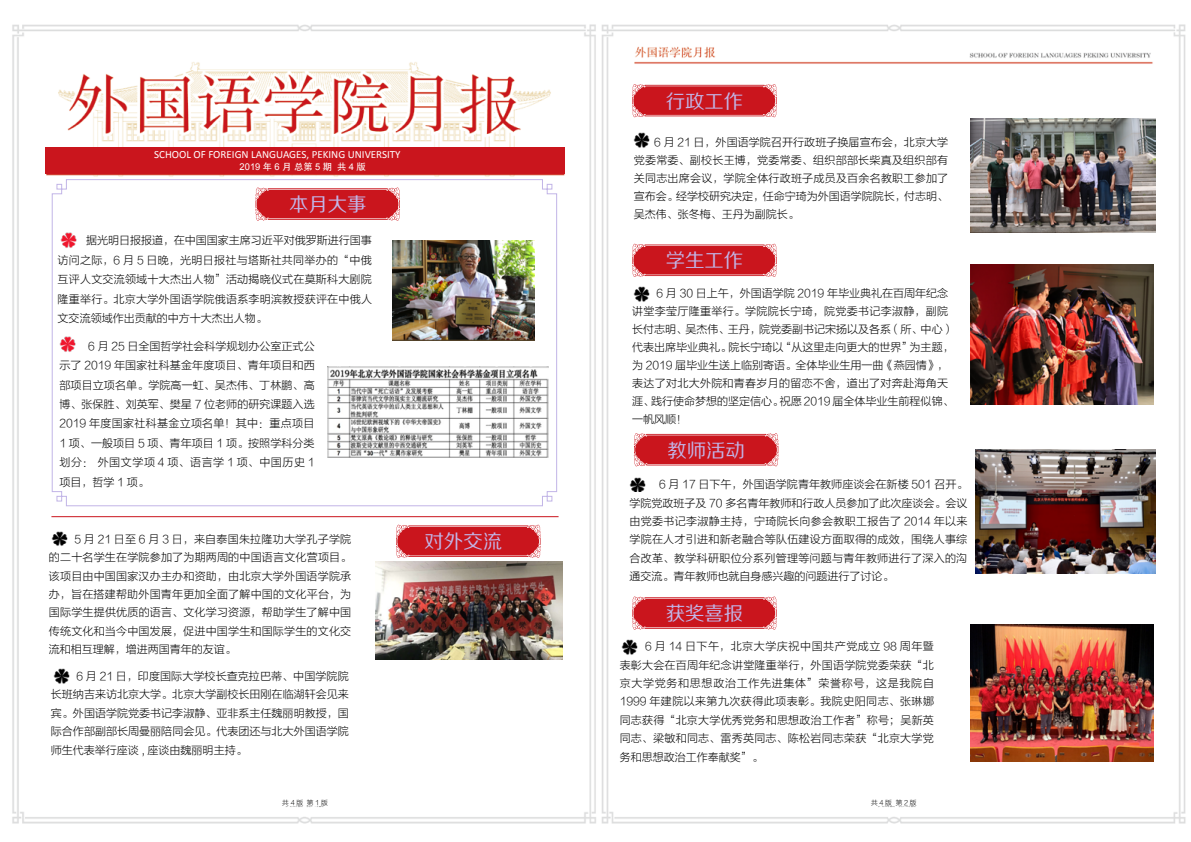
<style>
.page{position:relative;width:1191px;height:842px;background:#fff}
.page>*{position:absolute;margin:0;border:0;box-sizing:border-box;transform-origin:0 0}
.t1{font:19.3px "FZZHJW GB1 0";color:#c2b5e7}
.t2{font:11px/18.4px "FZLTXHK GBK1 0";letter-spacing:.005em;color:#000;text-align:justify}
.t3{font:11px "Calibri";color:#fff}
.t4{font:9.4px "Arial";color:#fff}
.t5{font:6.7px "FZLTXHK GBK1 0";letter-spacing:.25em;color:#000}
.s1{font-family:"FZHTJW GB1 0"}
</style>
<div class="page">
<img style="left:12px;top:24px;width:1174px;height:800px">
<div style="left:45px;top:147px;width:520px;height:27px;background:#ca151d"></div>
<svg style="left:633px;top:433px;width:146px;height:34px;background:#d23940"></svg>
<svg style="left:632px;top:243px;width:145px;height:34px;background:#d2383f"></svg>
<svg style="left:632px;top:84px;width:145px;height:33px;background:#d03239"></svg>
<svg style="left:632px;top:596px;width:145px;height:34px;background:#d2383f"></svg>
<hr style="left:51px;top:516px;width:507px;height:1px;background:#ca151d">
<img style="left:54px;top:668px;width:16px;height:16px">
<img style="left:51px;top:531px;width:16px;height:16px">
<svg style="left:396px;top:524px;width:145px;height:34px;background:#d2383f"></svg>
<img style="left:634px;top:133px;width:16px;height:16px">
<img style="left:634px;top:287px;width:16px;height:15px">
<img style="left:629px;top:478px;width:16px;height:13px">
<img style="left:621px;top:640px;width:16px;height:16px">
<svg style="left:52px;top:179px;width:505px;height:327px"></svg>
<svg style="left:255px;top:187px;width:145px;height:34px;background:#d2383f"></svg>
<img style="left:61px;top:233px;width:16px;height:16px">
<img style="left:59px;top:337px;width:17px;height:15px">
<div style="left:282px;top:799px;width:46px;height:7px;background:#fff"></div>
<div style="left:871px;top:799px;width:45px;height:7px;background:#fff"></div>
<img style="left:376px;top:561px;width:187px;height:99px">
<img style="left:392px;top:241px;width:142px;height:100px">
<img style="left:975px;top:450px;width:180px;height:123px">
<img style="left:970px;top:624px;width:183px;height:137px">
<img style="left:970px;top:119px;width:185px;height:114px">
<img style="left:328px;top:367px;width:220px;height:90px">
<img style="left:970px;top:264px;width:183px;height:140px">
<p class="t3" style="left:154px;top:147px;width:248px">SCHOOL OF FOREIGN LANGUAGES, PEKING UNIVERSITY</p>
<p class="t4" style="left:240px;top:161px;width:128px">2019<span class="s1">年</span>6<span class="s1">月总第</span>5<span class="s1">期 共</span>4<span class="s1">版</span></p>
<h1 class="t1" style="left:289px;top:194px;width:79px">本月大事</h1>
<p class="t2" style="left:58px;top:231px;width:316px;line-height:19.4px;text-indent:29px">据光明日报报道，在中国国家主席习近平对俄罗斯进行国事访问之际，6 月 5 日晚，光明日报社与塔斯社共同举办的“中俄互评人文交流领域十大杰出人物”活动揭晓仪式在莫斯科大剧院隆重举行。北京大学外国语学院俄语系李明滨教授获评在中俄人文交流领域作出贡献的中方十大杰出人物。</p>
<p class="t2" style="left:59px;top:336px;width:257px;line-height:19.4px;text-indent:29px">6 月 25 日全国哲学社会科学规划办公室正式公示了 2019 年国家社科基金年度项目、青年项目和西部项目立项名单。学院高一虹、吴杰伟、丁林鹏、高博、张保胜、刘英军、樊星 7 位老师的研究课题入选2019 年度国家社科基金立项名单！其中：重点项目1 项、一般项目 5 项、青年项目 1 项。按照学科分类划分： 外国文学项 4 项、语言学 1 项、中国历史 1项目，哲学 1 项。</p>
<p class="t2" style="left:49px;top:530px;width:304px;text-indent:26px">5 月 21 日至 6 月 3 日，来自泰国朱拉隆功大学孔子学院的二十名学生在学院参加了为期两周的中国语言文化营项目。该项目由中国国家汉办主办和资助，由北京大学外国语学院承办，旨在搭建帮助外国青年更加全面了解中国的文化平台，为国际学生提供优质的语言、文化学习资源，帮助学生了解中国传统文化和当今中国发展，促进中国学生和国际学生的文化交流和相互理解，增进两国青年的友谊。</p>
<p class="t2" style="left:51px;top:667px;width:299px;text-indent:26px">6 月 21 日，印度国际大学校长查克拉巴蒂、中国学院院长班纳吉来访北京大学。北京大学副校长田刚在临湖轩会见来宾。外国语学院党委书记李淑静、亚非系主任魏丽明教授，国际合作部副部长周曼丽陪同会见。代表团还与北大外国语学院师生代表举行座谈 , 座谈由魏丽明主持。</p>
<h1 class="t1" style="left:424px;top:531px;width:79px">对外交流</h1>
<h1 class="t1" style="left:666px;top:90px;width:79px">行政工作</h1>
<p class="t2" style="left:634px;top:133px;width:316px;line-height:18px;text-indent:20px">6 月 21 日，外国语学院召开行政班子换届宣布会，北京大学党委常委、副校长王博，党委常委、组织部部长柴真及组织部有关同志出席会议，学院全体行政班子成员及百余名教职工参加了宣布会。经学校研究决定，任命宁琦为外国语学院院长，付志明、吴杰伟、张冬梅、王丹为副院长。</p>
<h1 class="t1" style="left:666px;top:250px;width:79px">学生工作</h1>
<p class="t2" style="left:632px;top:284px;width:323px;line-height:18px;text-align:left;text-indent:24px">6 月 30 日上午，外国语学院 2019 年毕业典礼在百周年纪念讲堂李莹厅隆重举行。学院院长宁琦，院党委书记李淑静，副院长付志明、吴杰伟、王丹，院党委副书记宋扬以及各系（所、中心）代表出席毕业典礼。院长宁琦以“从这里走向更大的世界”为主题，为 2019 届毕业生送上临别寄语。全体毕业生用一曲《燕园情》，表达了对北大外院和青春岁月的留恋不舍，道出了对奔赴海角天涯、践行使命梦想的坚定信心。祝愿 2019 届全体毕业生前程似锦、一帆风顺！</p>
<h1 class="t1" style="left:667px;top:440px;width:79px">教师活动</h1>
<p class="t2" style="left:629px;top:475px;width:339px;text-indent:30px">6 月 17 日下午，外国语学院青年教师座谈会在新楼 501 召开。学院党政班子及 70 多名青年教师和行政人员参加了此次座谈会。会议由党委书记李淑静主持，宁琦院长向参会教职工报告了 2014 年以来学院在人才引进和新老融合等队伍建设方面取得的成效，围绕人事综合改革、教学科研职位分系列管理等问题与青年教师进行了深入的沟通交流。青年教师也就自身感兴趣的问题进行了讨论。</p>
<h1 class="t1" style="left:666px;top:603px;width:79px">获奖喜报</h1>
<p class="t2" style="left:619px;top:637px;width:316px;text-indent:26px">6 月 14 日下午，北京大学庆祝中国共产党成立 98 周年暨表彰大会在百周年纪念讲堂隆重举行，外国语学院党委荣获“北京大学党务和思想政治工作先进集体”荣誉称号，这是我院自1999 年建院以来第九次获得此项表彰。我院史阳同志、张琳娜同志获得“北京大学优秀党务和思想政治工作者”称号；吴新英同志、梁敏和同志、雷秀英同志、陈松岩同志荣获“北京大学党务和思想政治工作奉献奖”。</p>
<p class="t5" style="left:282px;top:799px;width:47px">共4版 第1版</p>
<p class="t5" style="left:871px;top:799px;width:47px">共4版 第2版</p>
</div>
